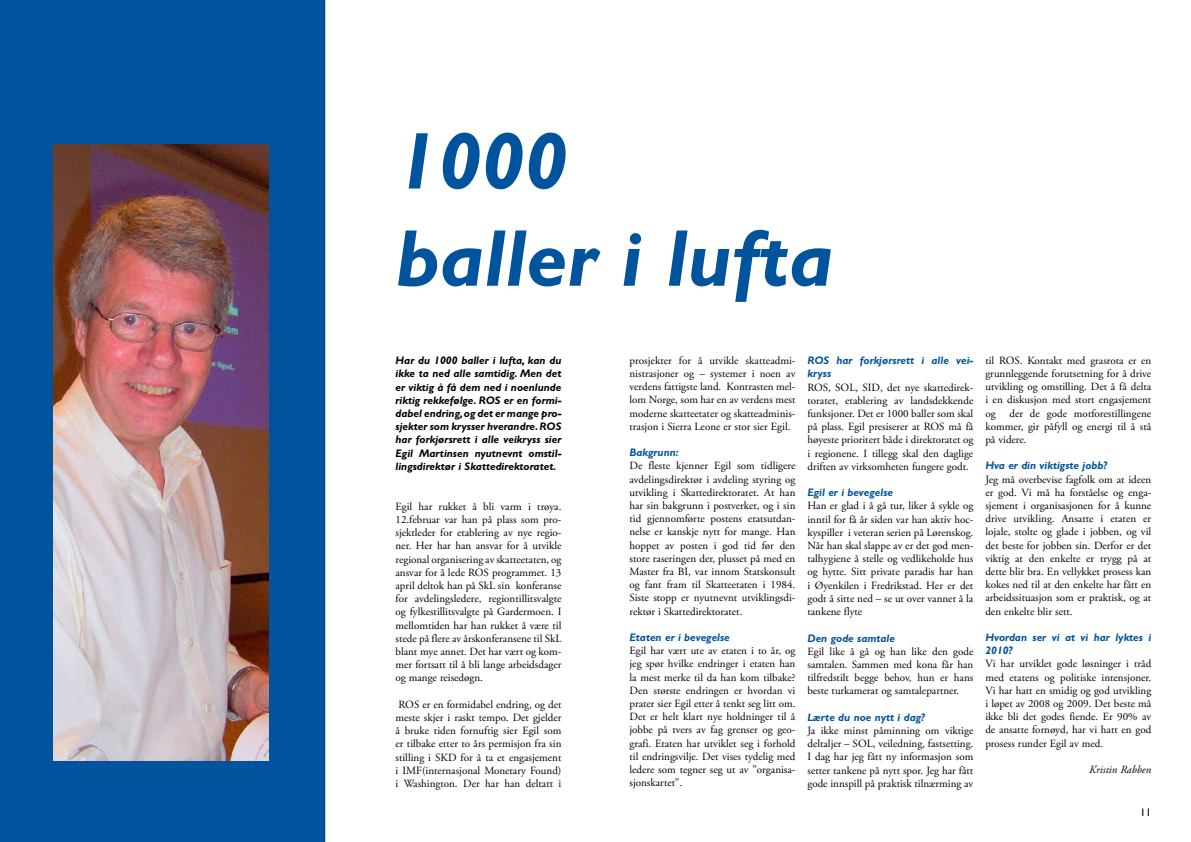
<style>
.page{position:relative;width:1191px;height:842px;background:#fff}
.page>*{position:absolute;margin:0;border:0;box-sizing:border-box;transform-origin:0 0}
.t1{font:italic 700 81px/97.2px "Gill Sans";color:#00549e}
.t2{font:11px/13.2px "Adobe Garamond Pro";color:#000;text-align:justify}
.t3{font:italic 700 11px/13.2px "Gill Sans";color:#000;text-align:justify}
.t4{font:italic 700 11px/13.2px "Gill Sans";color:#00549e}
.t5{font:italic 11px "Adobe Garamond Pro";color:#000}
.t6{font:11px "Gill Sans";color:#000}
</style>
<div class="page">
<div style="left:0;top:0;width:325px;height:842px;background:#00549e"></div>
<img style="left:53px;top:144px;width:215px;height:617px">
<h1 class="t1" style="left:395px;top:112px;width:439px">1000<br>baller i lufta</h1>
<p class="t3" style="left:395px;top:354px;width:167px">Har du 1000 baller i lufta, kan du ikke ta ned alle samtidig. Men det er viktig å få dem ned i noenlunde riktig rekkefølge. ROS er en formi&shy;dabel endring, og det er mange pro&shy;sjekter som krysser hverandre. ROS har forkjørsrett i alle veikryss sier Egil Martinsen nyutnevnt omstil&shy;lingsdirektør i Skattedirektoratet.</p>
<p class="t2" style="left:395px;top:500px;width:167px">Egil har rukket å bli varm i trøya.<br>12.februar var han på plass som pro&shy;sjektleder for etablering av nye regio&shy;ner. Her har han ansvar for å utvikle regional organisering av skatteetaten, og ansvar for å lede ROS programmet. 13 april deltok han på SkL sin konferanse for avdelingsledere, regiontillitsvalgte og fylkestillitsvalgte på Gardermoen. I mellomtiden har han rukket å være til stede på flere av årskonferansene til SkL blant mye annet. Det har vært og kom&shy;mer fortsatt til å bli lange arbeidsdager og mange reisedøgn.</p>
<p class="t2" style="left:395px;top:698px;width:167px">ROS er en formidabel endring, og det meste skjer i raskt tempo. Det gjelder å bruke tiden fornuftig sier Egil som er tilbake etter to års permisjon fra sin stilling i SKD for å ta et engasjement i IMF(internasjonal Monetary Found) i Washington. Der har han deltatt i</p>
<p class="t2" style="left:629px;top:354px;width:167px">prosjekter for å utvikle skatteadmi&shy;nistrasjoner og – systemer i noen av verdens fattigste land. Kontrasten mel&shy;lom Norge, som har en av verdens mest moderne skatteetater og skatteadminis&shy;trasjon i Sierra Leone er stor sier Egil.</p>
<p class="t4" style="left:629px;top:446px;width:51px">Bakgrunn:</p>
<p class="t2" style="left:629px;top:460px;width:167px">De fleste kjenner Egil som tidligere avdelingsdirektør i avdeling styring og utvikling i Skattedirektoratet. At han har sin bakgrunn i postverket, og i sin tid gjennomførte postens etatsutdan&shy;nelse er kanskje nytt for mange. Han hoppet av posten i god tid før den store raseringen der, plusset på med en Master fra BI, var innom Statskonsult og fant fram til Skatteetaten i 1984.<br>Siste stopp er nyutnevnt utviklingsdi&shy;rektør i Skattedirektoratet.</p>
<p class="t4" style="left:629px;top:631px;width:102px">Etaten er i bevegelse</p>
<p class="t2" style="left:629px;top:644px;width:167px">Egil har vært ute av etaten i to år, og jeg spør hvilke endringer i etaten han la mest merke til da han kom tilbake?<br>Den største endringen er hvordan vi prater sier Egil etter å tenkt seg litt om.<br>Det er helt klart nye holdninger til å jobbe på tvers av fag grenser og geo&shy;grafi. Etaten har utviklet seg i forhold til endringsvilje. Det vises tydelig med ledere som tegner seg ut av ”organisa&shy;sjonskartet”.</p>
<p class="t4" style="left:807px;top:354px;width:167px">ROS har forkjørsrett i alle vei&shy;kryss</p>
<p class="t2" style="left:807px;top:381px;width:167px">ROS, SOL, SID, det nye skattedirek&shy;toratet, etablering av landsdekkende funksjoner. Det er 1000 baller som skal på plass. Egil presiserer at ROS må få høyeste prioritert både i direktoratet og i regionene. I tillegg skal den daglige driften av virksomheten fungere godt.</p>
<p class="t4" style="left:807px;top:486px;width:87px">Egil er i bevegelse</p>
<p class="t2" style="left:807px;top:500px;width:167px">Han er glad i å gå tur, liker å sykle og inntil for få år siden var han aktiv hoc&shy;kyspiller i veteran serien på Lørenskog.<br>Når han skal slappe av er det god men&shy;talhygiene å stelle og vedlikeholde hus og hytte. Sitt private paradis har han i Øyenkilen i Fredrikstad. Her er det godt å sitte ned – se ut over vannet å la tankene flyte</p>
<p class="t4" style="left:807px;top:631px;width:89px">Den gode samtale</p>
<p class="t2" style="left:807px;top:645px;width:167px">Egil like å gå og han like den gode samtalen. Sammen med kona får han tilfredstilt begge behov, hun er hans beste turkamerat og samtalepartner.</p>
<p class="t4" style="left:807px;top:710px;width:119px">Lærte du noe nytt i dag?</p>
<p class="t2" style="left:807px;top:724px;width:167px">Ja ikke minst påminning om viktige deltaljer – SOL, veiledning, fastsetting.<br>I dag har jeg fått ny informasjon som setter tankene på nytt spor. Jeg har fått gode innspill på praktisk tilnærming av</p>
<p class="t2" style="left:985px;top:354px;width:167px">til ROS. Kontakt med grasrota er en grunnleggende forutsetning for å drive utvikling og omstilling. Det å få delta i en diskusjon med stort engasjement og</p>
<p class="t2" style="left:985px;top:407px;width:167px;text-indent:24px">der de gode motforestillingene kommer, gir påfyll og energi til å stå på videre.</p>
<p class="t4" style="left:985px;top:459px;width:123px">Hva er din viktigste jobb?</p>
<p class="t2" style="left:985px;top:473px;width:167px">Jeg må overbevise fagfolk om at ideen er god. Vi må ha forståelse og enga&shy;sjement i organisasjonen for å kunne drive utvikling. Ansatte i etaten er lojale, stolte og glade i jobben, og vil det beste for jobben sin. Derfor er det viktig at den enkelte er trygg på at dette blir bra. En vellykket prosess kan kokes ned til at den enkelte har fått en arbeidssituasjon som er praktisk, og at den enkelte blir sett.</p>
<p class="t4" style="left:985px;top:631px;width:167px">Hvordan ser vi at vi har lyktes i<br>2010?</p>
<p class="t2" style="left:985px;top:658px;width:167px">Vi har utviklet gode løsninger i tråd med etatens og politiske intensjoner.<br>Vi har hatt en smidig og god utvikling i løpet av 2008 og 2009. Det beste må ikke bli det godes fiende. Er 90% av de ansatte fornøyd, har vi hatt en god prosess runder Egil av med.</p>
<p class="t5" style="left:1089px;top:763px;width:64px">Kristin Rabben</p>
<p class="t6" style="left:1140px;top:806px;width:12px">11</p>
</div>
